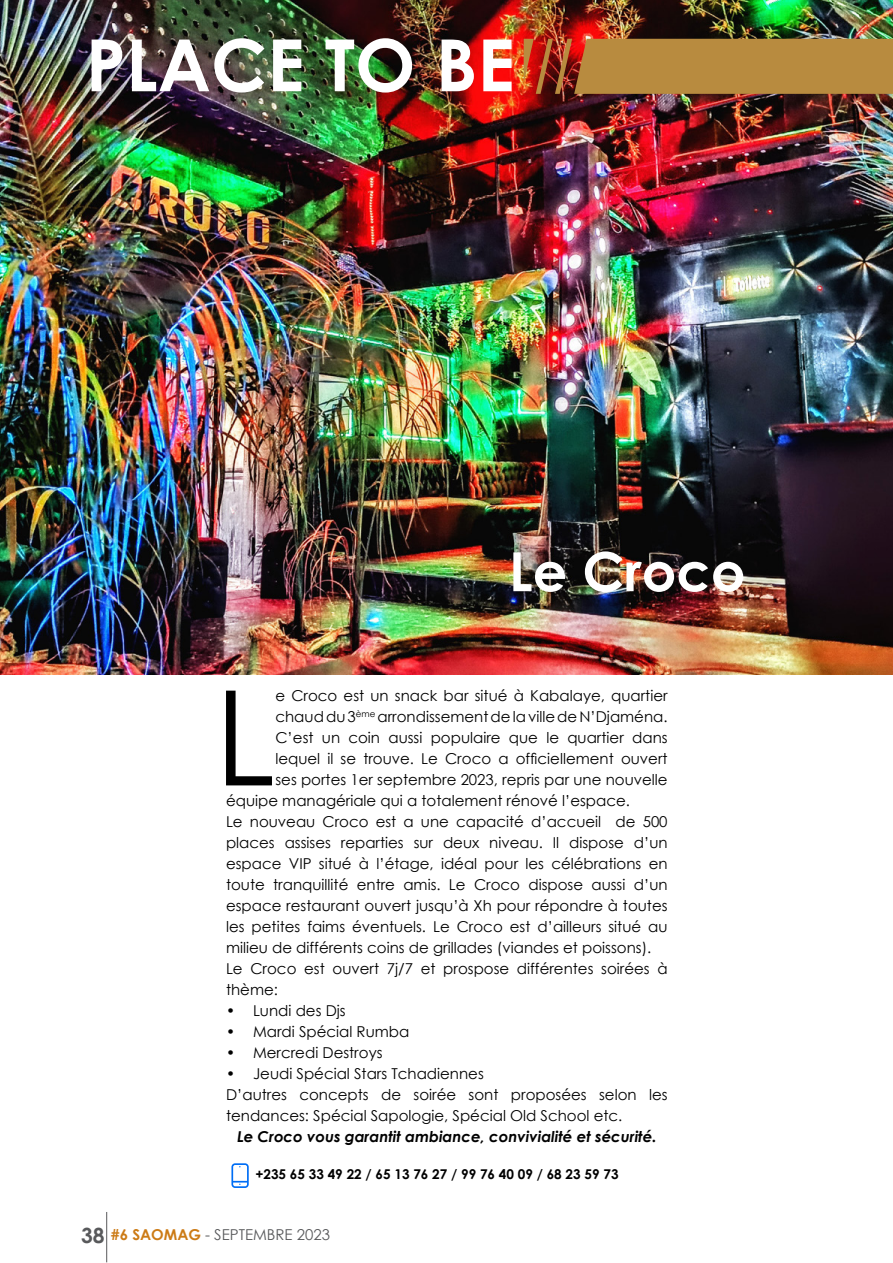
<style>
.page{position:relative;width:893px;height:1263px;background:#fff}
.page>*{position:absolute;margin:0;border:0;box-sizing:border-box;transform-origin:0 0}
.t1{font:132px "Century Gothic";color:#000}
.t2{font:700 72px "Century Gothic";color:#fff}
.t3{font:700 54px "Century Gothic";color:#fff}
.t4{font:15px/21px "Century Gothic";color:#000}
.t5{font:italic 700 15px "Century Gothic";color:#000}
.t6{font:15px "Century Gothic";color:#58595b}
.t7{font:700 13.5px "Century Gothic";color:#000}
.s1{font-weight:700;font-size:21px}
.s2{font-weight:700;color:#cc7b16}
</style>
<div class="page">
<img style="left:0;top:0;width:893px;height:675px">
<hr style="left:106px;top:1212px;width:1px;height:50px;background:#58595b">
<svg style="left:524px;top:39px;width:369px;height:55px;background:#b47d39"></svg>
<svg style="left:231px;top:1163px;width:18px;height:25px"></svg>
<h2 class="t2" style="left:86px;top:10px;width:431px">PLACE TO BE</h2>
<h3 class="t3" style="left:509px;top:531px;width:238px">Le Croco</h3>
<h1 class="t1" style="left:214px;top:645px;width:62px">L</h1>
<p class="t4" style="left:275px;top:685px;width:394px">e Croco est un snack bar situé à Kabalaye, quartier</p>
<p class="t4" style="left:275px;top:706px;width:394px">chaud du 3<sup>ème</sup> arrondissement de la ville de N’Djaména.</p>
<p class="t4" style="left:275px;top:727px;width:394px">C’est un coin aussi populaire que le quartier dans</p>
<p class="t4" style="left:275px;top:748px;width:394px">lequel il se trouve. Le Croco a officiellement ouvert</p>
<p class="t4" style="left:275px;top:769px;width:394px">ses portes 1er septembre 2023, repris par une nouvelle</p>
<p class="t4" style="left:226px;top:790px;width:405px">équipe managériale qui a totalement rénové l’espace.</p>
<p class="t4" style="left:226px;top:811px;width:443px">Le nouveau Croco est a une capacité d’accueil de 500</p>
<p class="t4" style="left:226px;top:832px;width:443px">places assises reparties sur deux niveau. Il dispose d’un</p>
<p class="t4" style="left:226px;top:853px;width:443px">espace VIP situé à l’étage, idéal pour les célébrations en</p>
<p class="t4" style="left:226px;top:874px;width:443px">toute tranquillité entre amis. Le Croco dispose aussi d’un</p>
<p class="t4" style="left:226px;top:895px;width:443px">espace restaurant ouvert jusqu’à Xh pour répondre à toutes</p>
<p class="t4" style="left:226px;top:916px;width:443px">les petites faims éventuels. Le Croco est d’ailleurs situé au</p>
<p class="t4" style="left:226px;top:937px;width:427px">milieu de différents coins de grillades (viandes et poissons).</p>
<p class="t4" style="left:226px;top:958px;width:443px">Le Croco est ouvert 7j/7 et prospose différentes soirées à</p>
<p class="t4" style="left:226px;top:979px;width:53px">thème:</p>
<p class="t4" style="left:226px;top:1000px;width:121px">• Lundi des Djs</p>
<p class="t4" style="left:226px;top:1021px;width:185px">• Mardi Spécial Rumba</p>
<p class="t4" style="left:226px;top:1042px;width:158px">• Mercredi Destroys</p>
<p class="t4" style="left:226px;top:1063px;width:443px">• Jeudi Spécial Stars Tchadiennes<br>D’autres concepts de soirée sont proposées selon les tendances: Spécial Sapologie, Spécial Old School etc.</p>
<p class="t5" style="left:237px;top:1125px;width:421px">Le Croco vous garantit ambiance, convivialité et sécurité.</p>
<p class="t7" style="left:255px;top:1164px;width:365px">+235 65 33 49 22 / 65 13 76 27 / 99 76 40 09 / 68 23 59 73</p>
<p class="t6" style="left:81px;top:1224px;width:250px"><span class="s1">38</span> <span class="s2">#6 SAOMAG</span> - SEPTEMBRE 2023</p>
</div>
